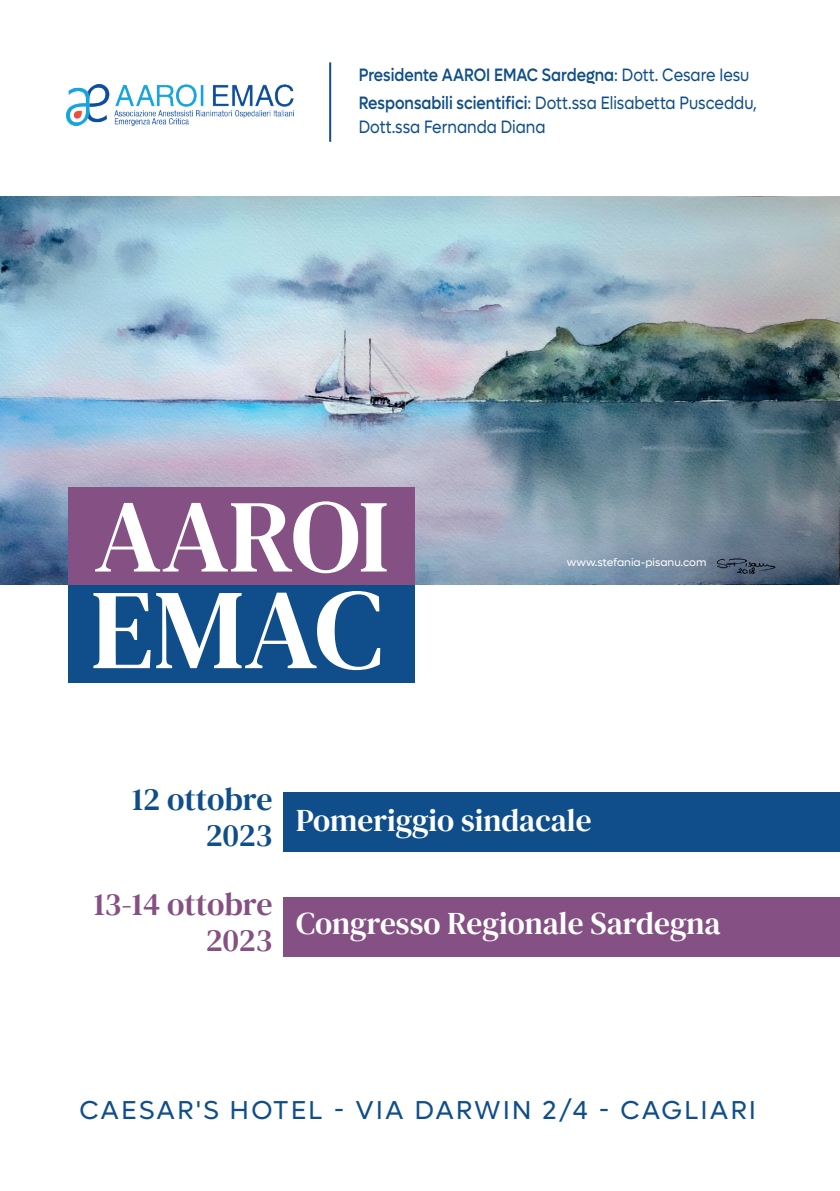
<style>
.page{position:relative;width:840px;height:1191px;background:#fff}
.page>*{position:absolute;margin:0;border:0;box-sizing:border-box;transform-origin:0 0}
.t1{font:113.6px "DM Serif Text";color:#fff}
.t2{font:103.2px "DM Serif Text";letter-spacing:-.01em;color:#fff}
.t3{font:32px/36px "DM Serif Text";color:#855084;text-align:right}
.t4{font:32px/36px "DM Serif Text";color:#0f4e8a;text-align:right}
.t5{font:31.4px "DM Serif Text";color:#fff}
.t6{font:26px "Lufga";letter-spacing:.09em;color:#0f4e8a}
.t7{font:500 18px/28px "Lufga";color:#0f4e8a;scale:.86 1}
.t8{font:18px "Lufga";color:#0f4e8a;scale:.86 1}
.t9{font:11px "Lufga";color:#fff}
.s1{font-weight:400}
</style>
<div class="page">
<img style="left:0;top:197px;width:839px;height:388px">
<img style="left:66px;top:85px;width:227px;height:41px">
<hr style="left:329px;top:62px;width:2px;height:80px;background:#0f4e8a">
<div style="left:68px;top:487px;width:346px;height:98px;background:#855084"></div>
<div style="left:68px;top:585px;width:346px;height:97px;background:#0f4e8a"></div>
<div style="left:283px;top:792px;width:556px;height:59px;background:#0f4e8a"></div>
<div style="left:283px;top:896px;width:556px;height:60px;background:#855084"></div>
<p class="t7" style="left:358px;top:61px;width:464px">Presidente AAROI EMAC Sardegna<span class="s1">: Dott. Cesare Iesu<br></span>Responsabili scientifici<span class="s1">: Dott.ssa Elisabetta Pusceddu,</span></p>
<p class="t8" style="left:358px;top:117px;width:219px">Dott.ssa Fernanda Diana</p>
<h2 class="t2" style="left:94px;top:477px;width:296px">AAROI</h2>
<h1 class="t1" style="left:91px;top:564px;width:294px">EMAC</h1>
<p class="t9" style="left:566px;top:556px;width:141px">www.stefania-pisanu.com</p>
<h3 class="t4" style="left:132px;top:781px;width:142px">12 ottobre<br>2023</h3>
<h3 class="t3" style="left:93px;top:886px;width:180px">13-14 ottobre<br>2023</h3>
<h3 class="t5" style="left:296px;top:802px;width:297px">Pomeriggio sindacale</h3>
<h3 class="t5" style="left:296px;top:905px;width:426px">Congresso Regionale Sardegna</h3>
<h3 class="t6" style="left:79px;top:1095px;width:677px">CAESAR'S HOTEL - VIA DARWIN 2/4 - CAGLIARI</h3>
</div>
